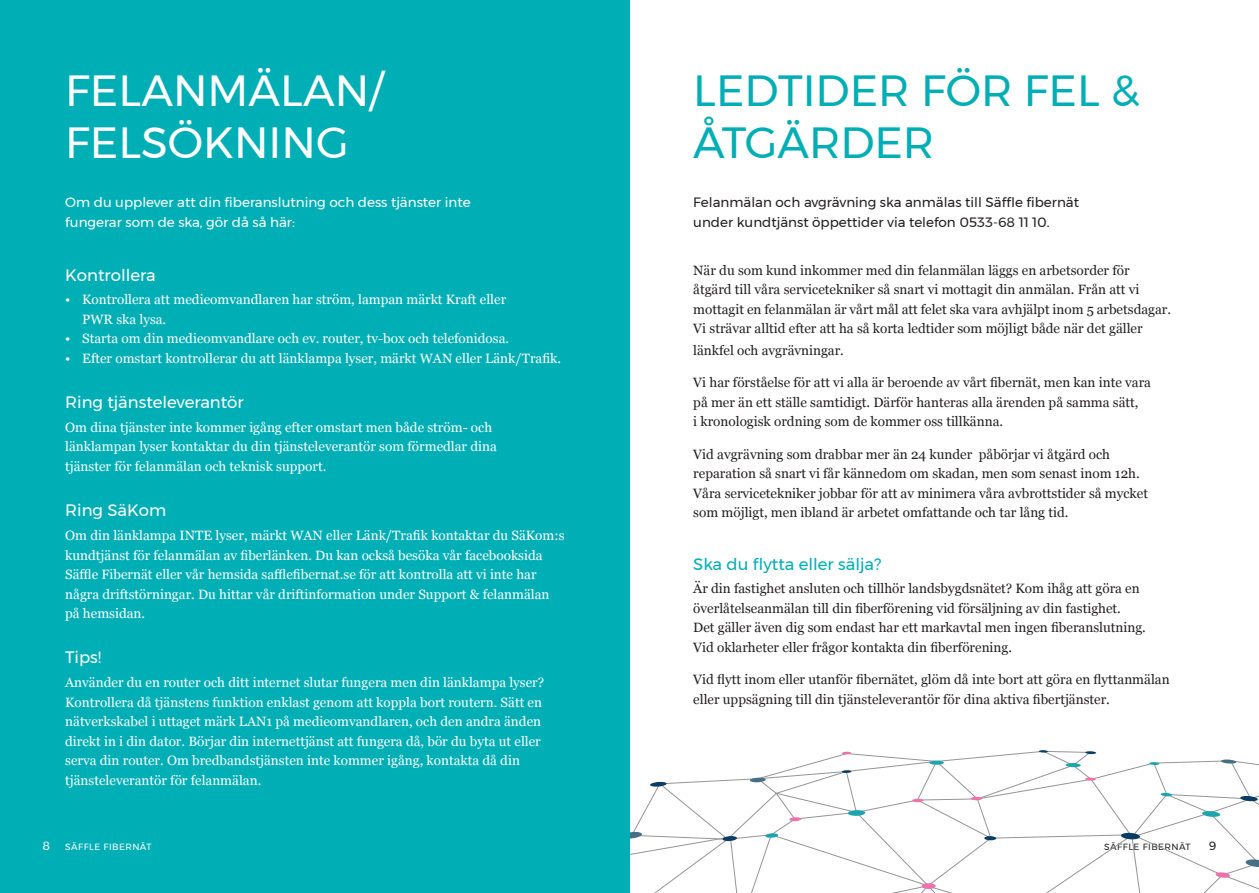
<style>
.page{position:relative;width:1259px;height:893px;background:#fff}
.page>*{position:absolute;margin:0;border:0;box-sizing:border-box;transform-origin:0 0}
.Rubrik{font:43.5px/52.2px "Montserrat";color:#00aeb6}
.Rubrik-2{font:43.5px/52.2px "Montserrat";color:#fff}
.Underrubrik{font:16.5px "Montserrat";color:#fff}
.Underrubrik-2{font:16.5px "Montserrat";color:#00aeb6}
.Bröd{font:13.5px/19.5px "Georgia";color:#fff}
.Bröd_avstånd{font:13.5px/19.5px "Georgia";color:#231f20}
.Bröd-2{font:13.5px/19.5px "Georgia";color:#231f20}
.Ingress{font:13.5px/19.5px "Montserrat";color:#231f20}
.Ingress-2{font:13.5px/19.5px "Montserrat";color:#fff}
.Punktlista_indrag{font:13.5px "Georgia";color:#fff}
.t1{font:12px "Montserrat";color:#231f20}
.Bröd-3{font:12px "Montserrat";color:#fff}
.t2{font:9px "Montserrat";letter-spacing:.05em;color:#231f20}
.Bröd2_Montserrat{font:9px "Montserrat";letter-spacing:.05em;color:#fff}
</style>
<div class="page">
<svg style="left:629px;top:750px;width:630px;height:143px"></svg>
<div style="left:0;top:0;width:629px;height:893px;background:#00aeb6"></div>
<p class="Rubrik-2" style="left:65px;top:64px;width:320px">FELANMÄLAN/<br>FELSÖKNING</p>
<p class="Ingress-2" style="left:65px;top:193px;width:407px">Om du upplever att din fiberanslutning och dess tjänster inte fungerar som de ska, gör då så här:</p>
<p class="Underrubrik" style="left:65px;top:262px;width:92px">Kontrollera</p>
<p class="Bröd" style="left:65px;top:289px;width:442px">• Kontrollera att medieomvandlaren har ström, lampan märkt Kraft eller</p>
<p class="Punktlista_indrag" style="left:82px;top:309px;width:86px">PWR ska lysa.</p>
<p class="Bröd" style="left:65px;top:328px;width:445px">• Starta om din medieomvandlare och ev. router, tv-box och telefonidosa.</p>
<p class="Bröd" style="left:65px;top:348px;width:497px">• Efter omstart kontrollerar du att länklampa lyser, märkt WAN eller Länk/Trafik.</p>
<p class="Underrubrik" style="left:65px;top:390px;width:180px">Ring tjänsteleverantör</p>
<p class="Bröd" style="left:65px;top:417px;width:433px">Om dina tjänster inte kommer igång efter omstart men både ström- och länklampan lyser kontaktar du din tjänsteleverantör som förmedlar dina tjänster för felanmälan och teknisk support.</p>
<p class="Underrubrik" style="left:65px;top:498px;width:103px">Ring SäKom</p>
<p class="Bröd" style="left:65px;top:525px;width:501px">Om din länklampa INTE lyser, märkt WAN eller Länk/Trafik kontaktar du SäKom:s kundtjänst för felanmälan av fiberlänken. Du kan också besöka vår facebooksida Säffle Fibernät eller vår hemsida safflefibernat.se för att kontrolla att vi inte har några driftstörningar. Du hittar vår driftinformation under Support &amp; felanmälan på hemsidan.</p>
<p class="Underrubrik" style="left:65px;top:645px;width:38px">Tips!</p>
<p class="Bröd" style="left:65px;top:672px;width:480px">Använder du en router och ditt internet slutar fungera men din länklampa lyser?<br>Kontrollera då tjänstens funktion enklast genom att koppla bort routern. Sätt en nätverkskabel i uttaget märk LAN1 på medieomvandlaren, och den andra änden direkt in i din dator. Börjar din internettjänst att fungera då, bör du byta ut eller serva din router. Om bredbandstjänsten inte kommer igång, kontakta då din tjänsteleverantör för felanmälan.</p>
<p class="Bröd-3" style="left:43px;top:837px;width:9px">8</p>
<p class="Bröd2_Montserrat" style="left:65px;top:840px;width:88px">SÄFFLE FIBERNÄT</p>
<p class="Rubrik" style="left:693px;top:64px;width:448px">LEDTIDER FÖR FEL &amp;<br>ÅTGÄRDER</p>
<p class="Ingress" style="left:693px;top:193px;width:387px">Felanmälan och avgrävning ska anmälas till Säffle fibernät under kundtjänst öppettider via telefon 0533-68 11 10.</p>
<p class="Bröd_avstånd" style="left:693px;top:260px;width:479px">När du som kund inkommer med din felanmälan läggs en arbetsorder för åtgärd till våra servicetekniker så snart vi mottagit din anmälan. Från att vi mottagit en felanmälan är vårt mål att felet ska vara avhjälpt inom 5 arbetsdagar.<br>Vi strävar alltid efter att ha så korta ledtider som möjligt både när det gäller</p>
<p class="Bröd_avstånd" style="left:693px;top:340px;width:152px">länkfel och avgrävningar.</p>
<p class="Bröd_avstånd" style="left:693px;top:372px;width:459px">Vi har förståelse för att vi alla är beroende av vårt fibernät, men kan inte vara på mer än ett ställe samtidigt. Därför hanteras alla ärenden på samma sätt,<br>i kronologisk ordning som de kommer oss tillkänna.</p>
<p class="Bröd-2" style="left:693px;top:444px;width:456px">Vid avgrävning som drabbar mer än 24 kunder påbörjar vi åtgärd och reparation så snart vi får kännedom om skadan, men som senast inom 12h.<br>Våra servicetekniker jobbar för att av minimera våra avbrottstider så mycket som möjligt, men ibland är arbetet omfattande och tar lång tid.</p>
<p class="Underrubrik-2" style="left:693px;top:551px;width:189px">Ska du flytta eller sälja?</p>
<p class="Bröd_avstånd" style="left:693px;top:578px;width:454px">Är din fastighet ansluten och tillhör landsbygdsnätet? Kom ihåg att göra en överlåtelseanmälan till din fiberförening vid försäljning av din fastighet.<br>Det gäller även dig som endast har ett markavtal men ingen fiberanslutning.<br>Vid oklarheter eller frågor kontakta din fiberförening.</p>
<p class="Bröd_avstånd" style="left:693px;top:669px;width:478px">Vid flytt inom eller utanför fibernätet, glöm då inte bort att göra en flyttanmälan eller uppsägning till din tjänsteleverantör för dina aktiva fibertjänster.</p>
<p class="t2" style="left:1104px;top:840px;width:88px">SÄFFLE FIBERNÄT</p>
<p class="t1" style="left:1208px;top:837px;width:9px">9</p>
</div>
